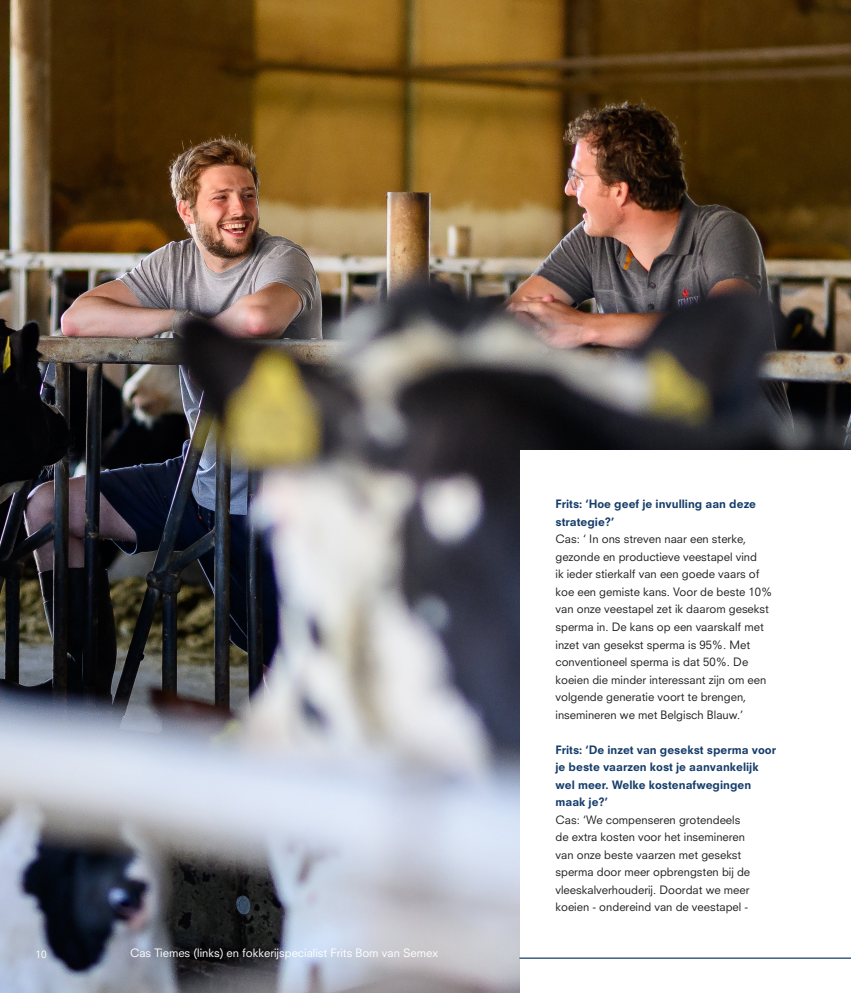
<style>
.page{position:relative;width:851px;height:993px;background:#fff}
.page>*{position:absolute;margin:0;border:0;box-sizing:border-box;transform-origin:0 0}
.t1{font:11.25px/17.5px "Neuzeit SLT Std";color:#231f20}
.t2{font:800 11.25px/17.5px "Neuzeit SLT Std";color:#163d6a}
.t3{font:11.25px "Neuzeit SLT Std";color:#fff}
.t4{font:10px "Neuzeit SLT Std";color:#fff}
</style>
<div class="page">
<img style="left:0;top:0;width:850px;height:992px">
<div style="left:520px;top:450px;width:330px;height:542px;background:#fff"></div>
<hr style="left:519px;top:957px;width:331px;height:1px;background:#163d6a">
<p class="t4" style="left:35px;top:947px;width:13px">10</p>
<p class="t3" style="left:130px;top:945px;width:309px">Cas Tiemes (links) en fokkerijspecialist Frits Bom van Semex</p>
<p class="t2" style="left:555px;top:495px;width:202px">Frits: ‘Hoe geef je invulling aan deze strategie?’</p>
<p class="t1" style="left:555px;top:530px;width:218px">Cas: ‘ In ons streven naar een sterke, gezonde en productieve veestapel vind<br>ik ieder stierkalf van een goede vaars of koe een gemiste kans. Voor de beste 10% van onze veestapel zet ik daarom gesekst sperma in. De kans op een vaarskalf met inzet van gesekst sperma is 95%. Met conventioneel sperma is dat 50%. De koeien die minder interessant zijn om een volgende generatie voort te brengen, insemineren we met Belgisch Blauw.’</p>
<p class="t2" style="left:555px;top:740px;width:222px">Frits: ‘De inzet van gesekst sperma voor je beste vaarzen kost je aanvankelijk wel meer. Welke kostenafwegingen maak je?’</p>
<p class="t1" style="left:555px;top:810px;width:196px">Cas: ‘We compenseren grotendeels de extra kosten voor het insemineren van onze beste vaarzen met gesekst sperma door meer opbrengsten bij de vleeskalverhouderij. Doordat we meer koeien - ondereind van de veestapel -</p>
</div>
